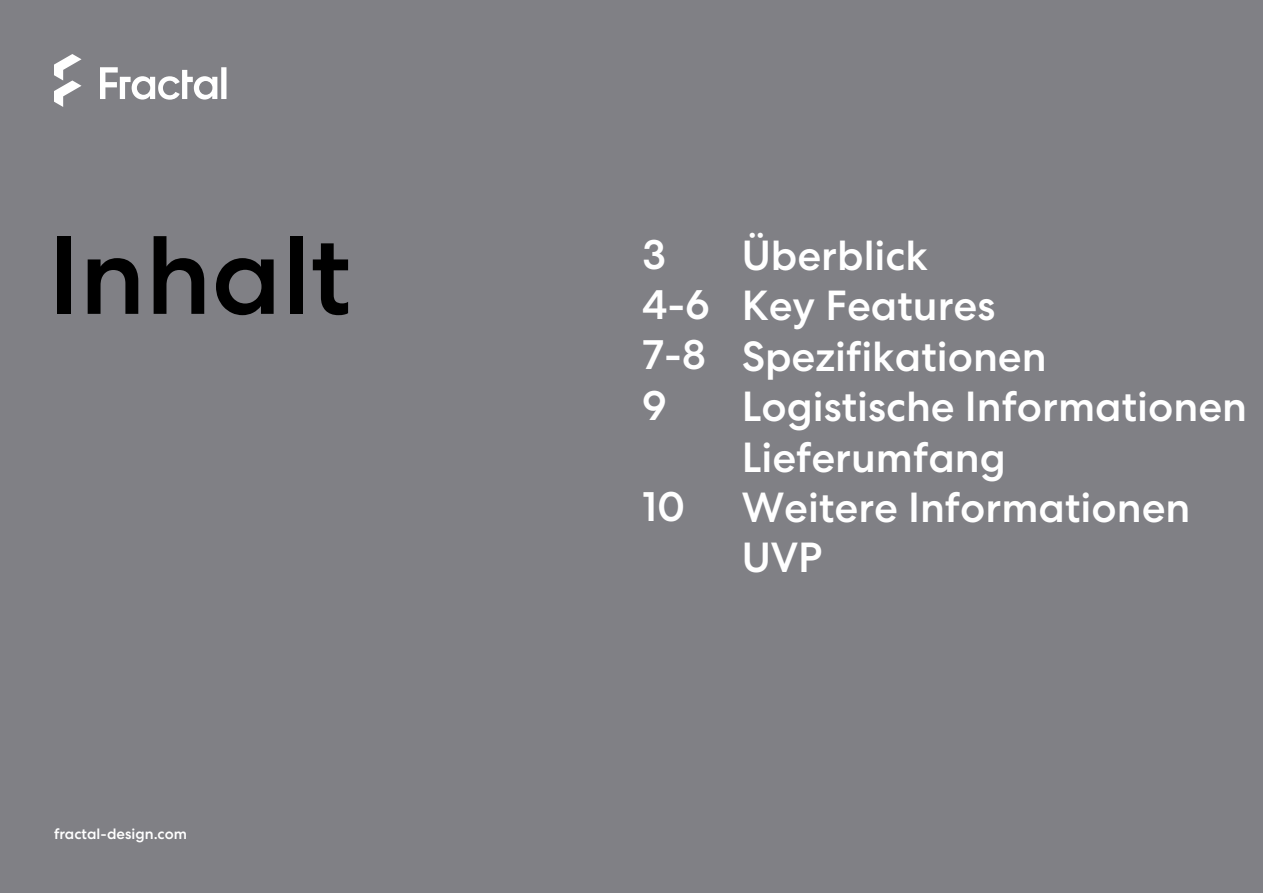
<style>
.page{position:relative;width:1263px;height:893px;background:#808085}
.page>*{position:absolute;margin:0;border:0;box-sizing:border-box;transform-origin:0 0}
.t1{font:500 111px "Centra No 2";color:#000}
.t2{font:500 42px/50.4px "Centra No 2";color:#fff}
.t3{font:500 15px "Centra No 2";color:#fff}
</style>
<div class="page">
<svg style="left:100px;top:67px;width:126px;height:33px"></svg>
<svg style="left:54px;top:54px;width:28px;height:53px"></svg>
<h1 class="t1" style="left:48px;top:210px;width:305px">Inhalt</h1>
<p class="t2" style="left:742px;top:231px;width:507px">Überblick<br>Key Features<br>Spezifikationen<br>Logistische Informationen<br>Lieferumfang<br>Weitere Informationen<br>UVP</p>
<p class="t2" style="left:642px;top:229px;width:69px">3<br>4-6<br>7-8<br>9</p>
<p class="t2" style="left:642px;top:481px;width:45px">10</p>
<p class="t3" style="left:54px;top:825px;width:135px">fractal-design.com</p>
</div>
